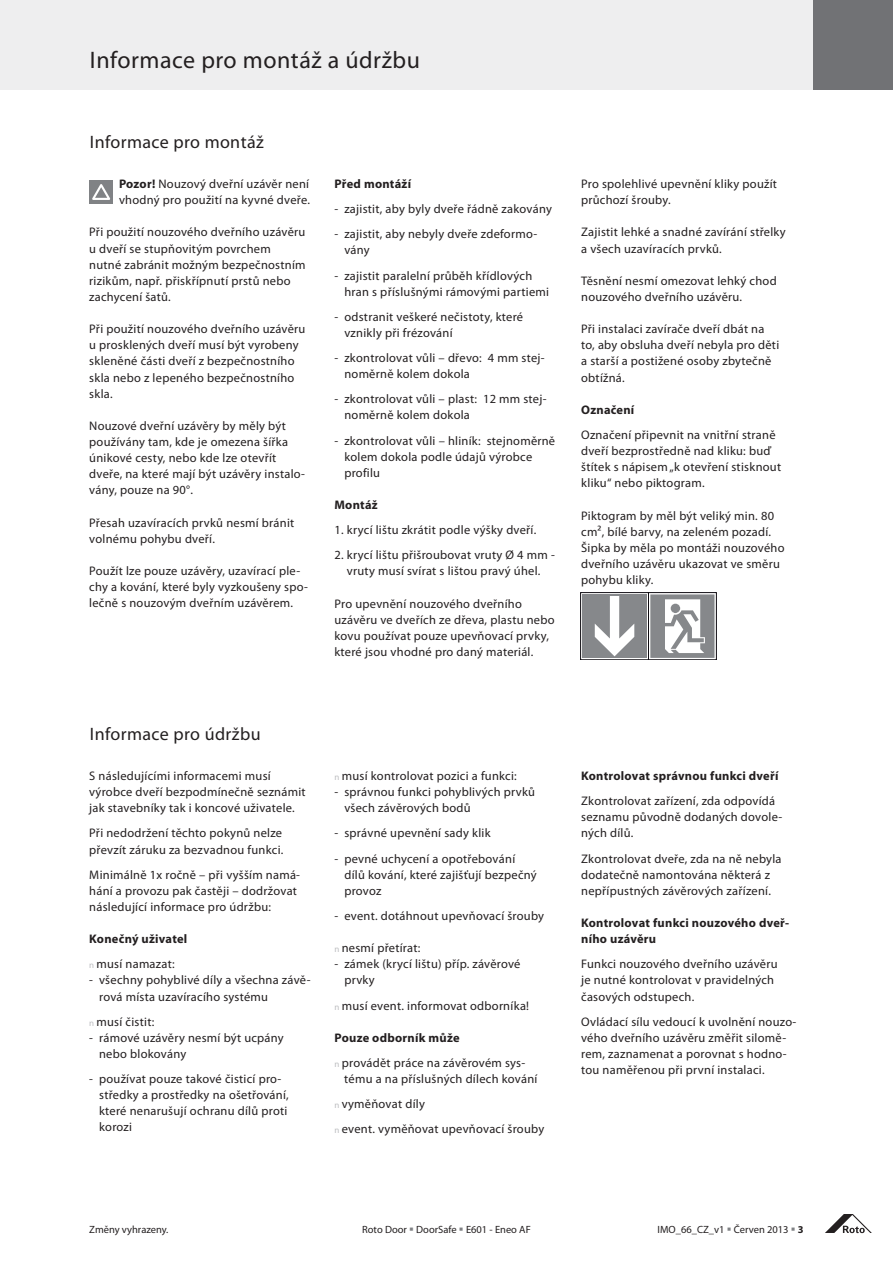
<style>
.page{position:relative;width:893px;height:1263px;background:#fff}
.page>*{position:absolute;margin:0;border:0;box-sizing:border-box;transform-origin:0 0}
.t1{font:24px "Myriad Pro";letter-spacing:.02em;color:#231f20}
.t2{font:18px "Myriad Pro";letter-spacing:.02em;color:#231f20}
.t3{font:12.45px/16.2px "Myriad Pro";letter-spacing:.02em;color:#231f20}
.t4{font:700 12.45px/25px "Myriad Pro";letter-spacing:.02em;color:#231f20}
.t5{font:10.5px "Myriad Pro";color:#231f20}
.s1{font-weight:700}
.s2{font-weight:400;font-size:9px;color:#bcbdc0}
.s3{font-weight:400}
.s4{font-size:9px;color:#bcbdc0}
</style>
<div class="page">
<div style="left:804px;top:0;width:89px;height:89px;background:#717275"></div>
<svg style="left:825px;top:1214px;width:47px;height:19px"></svg>
<div style="left:0;top:0;width:812px;height:89px;background:#eeeeef"></div>
<div style="left:89px;top:180px;width:24px;height:24px;background:#808285"></div>
<svg style="left:92px;top:184px;width:18px;height:16px"></svg>
<div style="left:582px;top:594px;width:65px;height:64px;background:#86888b"></div>
<svg style="left:595px;top:596px;width:39px;height:60px"></svg>
<div style="left:580px;top:592px;width:69px;height:68px;border:1px solid #0e0b11"></div>
<svg style="left:650px;top:594px;width:64px;height:64px"></svg>
<div style="left:648px;top:592px;width:68px;height:68px;border:1px solid #0e0b11"></div>
<h1 class="t1" style="left:90px;top:51px;width:331px">Informace pro montáž a údržbu</h1>
<h2 class="t2" style="left:90px;top:135px;width:175px">Informace pro montáž</h2>
<p class="t3" style="left:119px;top:177px;width:192px"><span class="s1">Pozor!</span> Nouzový dveřní uzávěr není vhodný pro použití na kyvné dveře.</p>
<p class="t3" style="left:89px;top:225px;width:218px">Při použití nouzového dveřního uzávěru u dveří se stupňovitým povrchem nutné zabránit možným bezpečnostním rizikům, např. přiskřípnutí prstů nebo zachycení šatů.</p>
<p class="t3" style="left:89px;top:322px;width:218px">Při použití nouzového dveřního uzávěru u prosklených dveří musí být vyrobeny skleněné části dveří z bezpečnostního skla nebo z lepeného bezpečnostního skla.</p>
<p class="t3" style="left:89px;top:418px;width:217px">Nouzové dveřní uzávěry by měly být používány tam, kde je omezena šířka únikové cesty, nebo kde lze otevřít dveře, na které mají být uzávěry instalo&shy;vány, pouze na 90°.</p>
<p class="t3" style="left:89px;top:515px;width:207px">Přesah uzavíracích prvků nesmí bránit volnému pohybu dveří.</p>
<p class="t3" style="left:89px;top:564px;width:220px">Použít lze pouze uzávěry, uzavírací ple&shy;chy a kování, které byly vyzkoušeny spo&shy;lečně s nouzovým dveřním uzávěrem.</p>
<p class="t4" style="left:334px;top:172px;width:78px">Před montáží</p>
<p class="t3" style="left:334px;top:202px;width:219px">- zajistit, aby byly dveře řádně zakovány</p>
<p class="t3" style="left:344px;top:227px;width:194px;text-indent:-10px">- zajistit, aby nebyly dveře zdeformo&shy;vány</p>
<p class="t3" style="left:344px;top:268px;width:206px;text-indent:-10px">- zajistit paralelní průběh křídlových hran s příslušnými rámovými partiemi</p>
<p class="t3" style="left:344px;top:309px;width:180px;text-indent:-10px">- odstranit veškeré nečistoty, které vznikly při frézování</p>
<p class="t3" style="left:344px;top:351px;width:202px;text-indent:-10px">- zkontrolovat vůli – dřevo: 4 mm stej&shy;noměrně kolem dokola</p>
<p class="t3" style="left:344px;top:392px;width:204px;text-indent:-10px">- zkontrolovat vůli – plast: 12 mm stej&shy;noměrně kolem dokola</p>
<p class="t3" style="left:344px;top:433px;width:212px;text-indent:-10px">- zkontrolovat vůli – hliník: stejnoměrně kolem dokola podle údajů výrobce profilu</p>
<p class="t4" style="left:334px;top:493px;width:45px">Montáž</p>
<p class="t3" style="left:334px;top:523px;width:203px">1. krycí lištu zkrátit podle výšky dveří.</p>
<p class="t3" style="left:334px;top:548px;width:222px;text-align:center">2. krycí lištu přišroubovat vruty Ø 4 mm - vruty musí svírat s lištou pravý úhel.</p>
<p class="t3" style="left:334px;top:596px;width:222px">Pro upevnění nouzového dveřního uzávěru ve dveřích ze dřeva, plastu nebo kovu používat pouze upevňovací prvky, které jsou vhodné pro daný materiál.</p>
<p class="t3" style="left:581px;top:177px;width:197px">Pro spolehlivé upevnění kliky použít průchozí šrouby.</p>
<p class="t3" style="left:581px;top:225px;width:206px">Zajistit lehké a snadné zavírání střelky a všech uzavíracích prvků.</p>
<p class="t3" style="left:581px;top:273px;width:197px">Těsnění nesmí omezovat lehký chod nouzového dveřního uzávěru.</p>
<p class="t3" style="left:581px;top:322px;width:200px">Při instalaci zavírače dveří dbát na to, aby obsluha dveří nebyla pro děti a starší a postižené osoby zbytečně obtížná.</p>
<p class="t4" style="left:581px;top:398px;width:55px">Označení</p>
<p class="t3" style="left:581px;top:427px;width:201px">Označení připevnit na vnitřní straně dveří bezprostředně nad kliku: buď štítek s nápisem „k otevření stisknout kliku“ nebo piktogram.</p>
<p class="t3" style="left:581px;top:508px;width:205px">Piktogram by měl být veliký min. 80 cm², bílé barvy, na zeleném pozadí.<br>Šipka by měla po montáži nouzového dveřního uzávěru ukazovat ve směru pohybu kliky.</p>
<h2 class="t2" style="left:90px;top:727px;width:172px">Informace pro údržbu</h2>
<p class="t3" style="left:89px;top:769px;width:218px">S následujícími informacemi musí výrobce dveří bezpodmínečně seznámit jak stavebníky tak i koncové uživatele.</p>
<p class="t3" style="left:89px;top:826px;width:196px">Při nedodržení těchto pokynů nelze převzít záruku za bezvadnou funkci.</p>
<p class="t3" style="left:89px;top:867px;width:212px">Minimálně 1x ročně – při vyšším namá&shy;hání a provozu pak častěji – dodržovat následující informace pro údržbu:</p>
<p class="t4" style="left:89px;top:927px;width:100px">Konečný uživatel <span class="s2">n</span> <span class="s3">musí namazat:</span></p>
<p class="t3" style="left:99px;top:973px;width:213px;text-indent:-10px">- všechny pohyblivé díly a všechna závě&shy;rová místa uzavíracího systému</p>
<p class="t3" style="left:89px;top:1014px;width:67px"><span class="s4">n</span> musí čistit:</p>
<p class="t3" style="left:99px;top:1030px;width:186px;text-indent:-10px">- rámové uzávěry nesmí být ucpány nebo blokovány</p>
<p class="t3" style="left:99px;top:1072px;width:191px;text-indent:-10px">- používat pouze takové čisticí pro&shy;středky a prostředky na ošetřování, které nenarušují ochranu dílů proti korozi</p>
<p class="t3" style="left:334px;top:769px;width:184px"><span class="s4">n</span> musí kontrolovat pozici a funkci:</p>
<p class="t3" style="left:344px;top:785px;width:192px;text-indent:-10px">- správnou funkci pohyblivých prvků všech závěrových bodů</p>
<p class="t3" style="left:334px;top:826px;width:158px">- správné upevnění sady klik</p>
<p class="t3" style="left:344px;top:851px;width:194px;text-indent:-10px">- pevné uchycení a opotřebování dílů kování, které zajišťují bezpečný provoz</p>
<p class="t3" style="left:334px;top:908px;width:211px">- event. dotáhnout upevňovací šrouby</p>
<p class="t3" style="left:334px;top:941px;width:87px"><span class="s4">n</span> nesmí přetírat:</p>
<p class="t3" style="left:344px;top:957px;width:178px;text-indent:-10px">- zámek (krycí lištu) příp. závěrové prvky</p>
<p class="t3" style="left:334px;top:998px;width:196px"><span class="s4">n</span> musí event. informovat odborníka!</p>
<p class="t3" style="left:334px;top:1026px;width:192px;line-height:25px"><span class="s1">Pouze odborník může<br></span><span class="s4">n</span> provádět práce na závěrovém sys-</p>
<p class="t3" style="left:334px;top:1067px;width:211px;line-height:25px;text-indent:10px">tému a na příslušných dílech kování <span class="s4">n</span> vyměňovat díly<br><span class="s4">n</span> event. vyměňovat upevňovací šrouby</p>
<p class="t4" style="left:581px;top:764px;width:199px">Kontrolovat správnou funkci dveří</p>
<p class="t3" style="left:581px;top:794px;width:203px">Zkontrolovat zařízení, zda odpovídá seznamu původně dodaných dovole&shy;ných dílů.</p>
<p class="t3" style="left:581px;top:851px;width:202px">Zkontrolovat dveře, zda na ně nebyla dodatečně namontována některá z nepřípustných závěrových zařízení.</p>
<p class="t4" style="left:581px;top:916px;width:210px;line-height:16.2px">Kontrolovat funkci nouzového dveř&shy;ního uzávěru</p>
<p class="t3" style="left:581px;top:957px;width:198px">Funkci nouzového dveřního uzávěru je nutné kontrolovat v pravidelných časových odstupech.</p>
<p class="t3" style="left:581px;top:1014px;width:217px">Ovládací sílu vedoucí k uvolnění nouzo&shy;vého dveřního uzávěru změřit silomě&shy;rem, zaznamenat a porovnat s hodno&shy;tou naměřenou při první instalaci.</p>
<p class="t5" style="left:89px;top:1226px;width:81px">Změny vyhrazeny.</p>
<p class="t5" style="left:362px;top:1226px;width:170px">Roto Door DoorSafe E601 - Eneo AF</p>
<p class="t5" style="left:657px;top:1226px;width:148px">IMO_66_CZ_v1 Červen 2013 <span class="s1">3</span></p>
</div>
